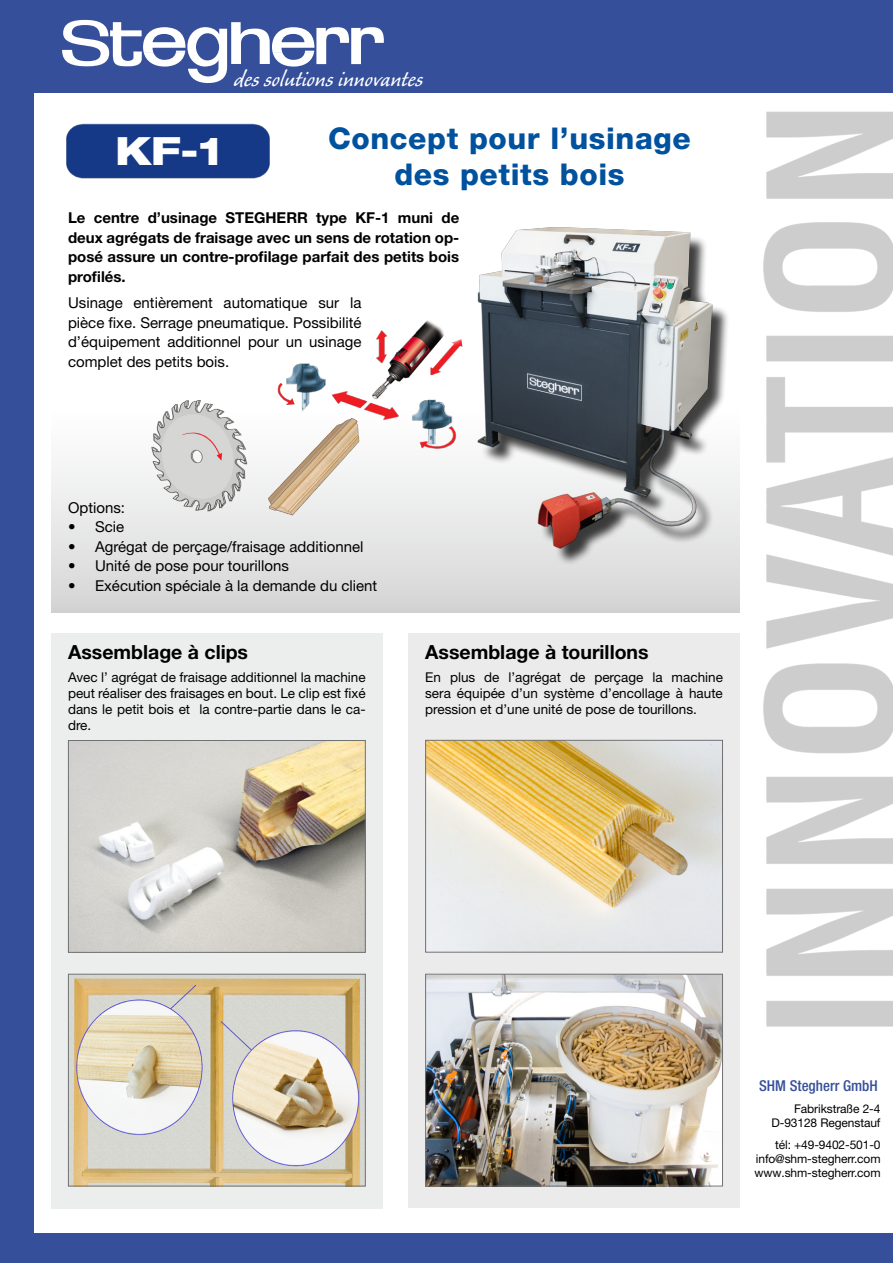
<style>
.page{position:relative;width:893px;height:1263px;background:#354f9a}
.page>*{position:absolute;margin:0;border:0;box-sizing:border-box;transform-origin:0 0}
.t1{font:800 expanded 39px "Helvetica Neue LT Std";color:#fff}
.t2{font:800 30px/36px "Helvetica Neue LT Std";letter-spacing:.02em;color:#00519e;text-align:center}
.t3{font:27px "Caliban Std";color:#fff}
.t4{font:700 19.5px "Helvetica Neue LT Std";color:#000}
.t5{font:15px/19.5px "Helvetica Neue LT Std";color:#000;text-align:justify}
.t6{font:700 15px/19.5px "Helvetica Neue LT Std";color:#000;text-align:justify}
.t7{font:500 condensed 15px "Helvetica Neue LT Std";color:#354f9a}
.t8{font:13.5px/16.2px "Helvetica Neue LT Std";color:#000;text-align:justify}
.t9{font:12px/14.1px "Helvetica Neue LT Std";letter-spacing:-.01em;color:#000;text-align:right}
</style>
<div class="page">
<div style="left:34px;top:94px;width:859px;height:1139px;background:#fff"></div>
<svg style="left:62px;top:20px;width:322px;height:63px"></svg>
<img style="left:738px;top:111px;width:155px;height:916px">
<div style="left:51px;top:204px;width:689px;height:408px;background:linear-gradient(to bottom,#fff,#e1e1e1)"></div>
<div style="left:51px;top:634px;width:332px;height:575px;background:#eceded"></div>
<div style="left:408px;top:634px;width:332px;height:574px;background:#ebebec"></div>
<img style="left:70px;top:742px;width:294px;height:209px">
<div style="left:68px;top:740px;width:298px;height:213px;border:1px solid #707173"></div>
<img style="left:148px;top:313px;width:317px;height:207px">
<div style="left:480px;top:230px;width:298px;height:380px;background:#000;opacity:.75"></div>
<img style="left:472px;top:204px;width:252px;height:350px">
<img style="left:427px;top:976px;width:294px;height:208px">
<div style="left:425px;top:974px;width:298px;height:212px;border:1px solid #707173"></div>
<img style="left:70px;top:976px;width:294px;height:208px">
<div style="left:68px;top:974px;width:298px;height:212px;border:1px solid #707173"></div>
<img style="left:427px;top:742px;width:294px;height:208px">
<div style="left:425px;top:740px;width:298px;height:212px;border:1px solid #707173"></div>
<img style="left:66px;top:123px;width:204px;height:56px">
<h1 class="t1" style="left:115px;top:126px;width:109px">KF-1</h1>
<h3 class="t3" style="left:234px;top:66px;width:191px">des solutions innovantes</h3>
<h2 class="t2" style="left:328px;top:120px;width:364px">Concept pour l’usinage des petits bois</h2>
<p class="t6" style="left:68px;top:208px;width:393px">Le centre d’usinage STEGHERR type KF-1 muni de deux agrégats de fraisage avec un sens de rotation op&shy;posé assure un contre-profilage parfait des petits bois profilés.</p>
<p class="t5" style="left:68px;top:293px;width:295px">Usinage entièrement automatique sur la pièce fixe. Serrage pneumatique. Possibilité d’équipement additionnel pour un usinage complet des petits bois.</p>
<p class="t5" style="left:68px;top:497px;width:58px">Options:</p>
<p class="t5" style="left:68px;top:517px;width:58px">• Scie</p>
<p class="t5" style="left:68px;top:536px;width:297px">• Agrégat de perçage/fraisage additionnel</p>
<p class="t5" style="left:68px;top:556px;width:222px">• Unité de pose pour tourillons</p>
<p class="t5" style="left:68px;top:575px;width:311px">• Exécution spéciale à la demande du client</p>
<h3 class="t4" style="left:68px;top:640px;width:182px">Assemblage à clips</h3>
<p class="t8" style="left:68px;top:668px;width:299px">Avec l’ agrégat de fraisage additionnel la machine peut réaliser des fraisages en bout. Le clip est fixé dans le petit bois et la contre-partie dans le ca&shy;dre.</p>
<h3 class="t4" style="left:425px;top:640px;width:225px">Assemblage à tourillons</h3>
<p class="t8" style="left:425px;top:668px;width:299px">En plus de l’agrégat de perçage la machine sera équipée d’un système d’encollage à haute pression et d’une unité de pose de tourillons.</p>
<p class="t7" style="left:759px;top:1076px;width:120px">SHM Stegherr GmbH</p>
<p class="t9" style="left:771px;top:1101px;width:110px">Fabrikstraße 2-4<br>D-93128 Regenstauf</p>
<p class="t9" style="left:755px;top:1137px;width:127px;text-align:justify;text-indent:21px">tél: +49-9402-501-0 info@shm-stegherr.com www.shm-stegherr.com</p>
</div>
